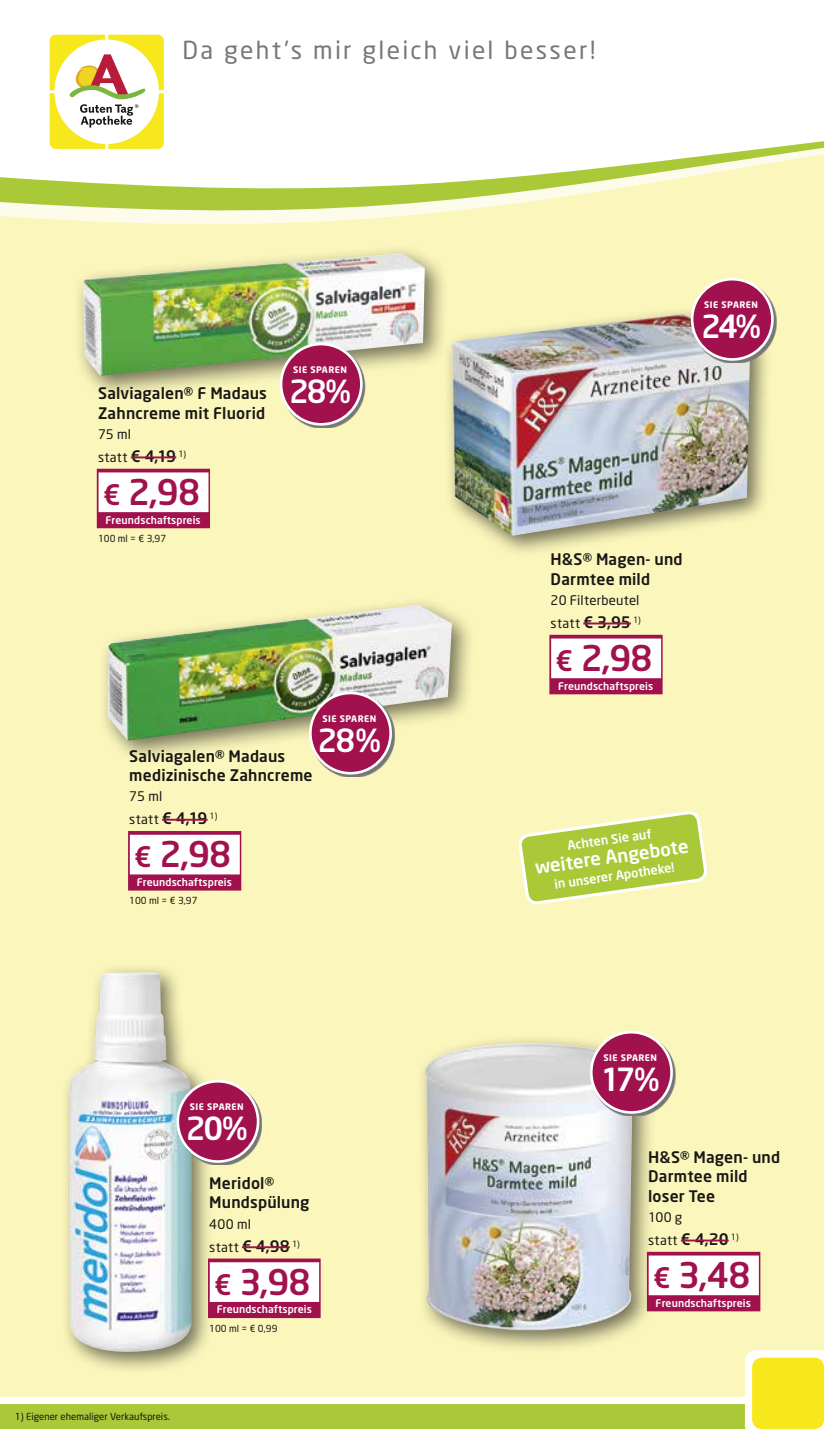
<style>
.page{position:relative;width:839px;height:1444px;background:#fff}
.page>*{position:absolute;margin:0;border:0;box-sizing:border-box;transform-origin:0 0}
.t1{font:500 35px "Neo Sans";letter-spacing:-.025em;color:#a0114d}
.t2{font:500 31.5px "Neo Sans";letter-spacing:-.07em;color:#fff}
.t3{font:24.5px "Neo Sans";letter-spacing:.09em;color:#777}
.t4{font:500 18.38px "Neo Sans";color:#fff}
.t5{font:500 15.75px/19.2px "Neo Sans";letter-spacing:.01em;color:#181715}
.t6{font:13.12px/22.8px "Neo Sans";letter-spacing:.02em;color:#181715}
.t7{font:500 12.42px "Neo Sans";color:#fff}
.t8{font:500 10.5px "Neo Sans";letter-spacing:.01em;color:#fff}
.t9{font:9.62px "Neo Sans";color:#181715}
.t10{font:700 8.92px "Neo Sans";letter-spacing:.05em;color:#fff}
.s1{font-weight:500;font-size:15.75px}
.s2{font-size:28px}
</style>
<div class="page">
<div style="left:0;top:1404px;width:755px;height:25px;background:#a9c938"></div>
<div style="left:0;top:227px;width:823px;height:1169px;background:#fbf6bb"></div>
<div style="left:744px;top:1350px;width:87px;height:86px;background:#fff;border-radius:11px"></div>
<div style="left:752px;top:1357px;width:71px;height:72px;background:#f7e81d;border-radius:10px"></div>
<svg style="left:0;top:75px;width:823px;height:152px"></svg>
<svg style="left:50px;top:35px;width:114px;height:114px"></svg>
<div style="left:73px;top:244px;width:376px;height:156px;background:#181715;opacity:.6"></div>
<img style="left:83px;top:253px;width:341px;height:123px">
<div style="left:97px;top:469px;width:113px;height:59px;background:#a0114d"></div>
<div style="left:98px;top:472px;width:110px;height:40px;background:#fff"></div>
<hr style="left:131px;top:456px;width:45px;height:2px;background:#a0114d">
<svg style="left:282px;top:345px;width:83px;height:83px;background:#c8cba8"></svg>
<div style="left:281px;top:344px;width:80px;height:80px;background:#a0114d;border-radius:50%"></div>
<div style="left:280px;top:343px;width:82px;height:83px;border:3px solid #fff;border-radius:50%"></div>
<div style="left:98px;top:596px;width:377px;height:168px;background:#181715;opacity:.6"></div>
<img style="left:108px;top:605px;width:344px;height:136px">
<div style="left:128px;top:831px;width:113px;height:59px;background:#a0114d"></div>
<div style="left:130px;top:834px;width:110px;height:40px;background:#fff"></div>
<hr style="left:162px;top:819px;width:45px;height:1px;background:#a0114d">
<svg style="left:311px;top:694px;width:83px;height:83px;background:#c4c5a8"></svg>
<div style="left:310px;top:693px;width:80px;height:80px;background:#a0114d;border-radius:50%"></div>
<div style="left:309px;top:691px;width:83px;height:83px;border:3px solid #fff;border-radius:50%"></div>
<div style="left:60px;top:963px;width:154px;height:411px;background:#181715;opacity:.6"></div>
<img style="left:68px;top:972px;width:123px;height:381px">
<div style="left:208px;top:1258px;width:112px;height:60px;background:#a0114d"></div>
<div style="left:210px;top:1262px;width:109px;height:40px;background:#fff"></div>
<hr style="left:242px;top:1246px;width:48px;height:2px;background:#a0114d">
<svg style="left:179px;top:1082px;width:83px;height:83px;background:#c9ceb5"></svg>
<div style="left:178px;top:1081px;width:80px;height:80px;background:#a0114d;border-radius:50%"></div>
<div style="left:176px;top:1080px;width:83px;height:82px;border:3px solid #fff;border-radius:50%"></div>
<svg style="left:519px;top:811px;width:187px;height:93px;background:#c5d96a"></svg>
<div style="left:443px;top:305px;width:329px;height:252px;background:#181715;opacity:.6"></div>
<img style="left:452px;top:342px;width:48px;height:185px">
<div style="left:549px;top:635px;width:113px;height:59px;background:#a0114d"></div>
<div style="left:551px;top:638px;width:110px;height:40px;background:#fff"></div>
<hr style="left:583px;top:622px;width:47px;height:2px;background:#a0114d">
<svg style="left:693px;top:280px;width:83px;height:83px;background:#d8d6ba"></svg>
<div style="left:692px;top:279px;width:80px;height:80px;background:#a0114d;border-radius:50%"></div>
<div style="left:690px;top:278px;width:83px;height:83px;border:3px solid #fff;border-radius:50%"></div>
<div style="left:416px;top:1034px;width:241px;height:320px;background:#181715;opacity:.6"></div>
<img style="left:424px;top:1043px;width:210px;height:287px">
<div style="left:646px;top:1251px;width:114px;height:60px;background:#a0114d"></div>
<div style="left:648px;top:1255px;width:110px;height:40px;background:#fff"></div>
<hr style="left:680px;top:1239px;width:48px;height:2px;background:#a0114d">
<svg style="left:592px;top:1033px;width:83px;height:83px"></svg>
<div style="left:591px;top:1032px;width:80px;height:80px;background:#a0114d;border-radius:50%"></div>
<div style="left:590px;top:1031px;width:82px;height:82px;border:3px solid #fff;border-radius:50%"></div>
<h3 class="t3" style="left:182px;top:35px;width:414px">Da geht’s mir gleich viel besser!</h3>
<p class="t5" style="left:98px;top:383px;width:170px">Salviagalen® F Madaus<br>Zahncreme mit Fluorid</p>
<p class="t6" style="left:98px;top:422px;width:90px">75 ml<br>statt <span class="s1">€ 4,19</span> <sup>1)</sup></p>
<h1 class="t1" style="left:103px;top:470px;width:99px"><span class="s2">€</span> 2,98</h1>
<p class="t8" style="left:105px;top:513px;width:97px">Freundschaftspreis</p>
<p class="t9" style="left:98px;top:533px;width:70px">100 ml = € 3,97</p>
<p class="t10" style="left:293px;top:364px;width:55px">SIE SPAREN</p>
<h2 class="t2" style="left:289px;top:371px;width:63px">28%</h2>
<p class="t5" style="left:129px;top:746px;width:185px">Salviagalen® Madaus medizinische Zahncreme</p>
<p class="t6" style="left:129px;top:785px;width:90px">75 ml<br>statt <span class="s1">€ 4,19</span> <sup>1)</sup></p>
<h1 class="t1" style="left:134px;top:832px;width:99px"><span class="s2">€</span> 2,98</h1>
<p class="t8" style="left:137px;top:875px;width:97px">Freundschaftspreis</p>
<p class="t9" style="left:129px;top:895px;width:70px">100 ml = € 3,97</p>
<p class="t10" style="left:322px;top:713px;width:55px">SIE SPAREN</p>
<h2 class="t2" style="left:317px;top:720px;width:65px">28%</h2>
<p class="t10" style="left:190px;top:1101px;width:55px">SIE SPAREN</p>
<h2 class="t2" style="left:186px;top:1108px;width:63px">20%</h2>
<p class="t10" style="left:704px;top:299px;width:55px">SIE SPAREN</p>
<h2 class="t2" style="left:701px;top:306px;width:61px">24%</h2>
<p class="t5" style="left:550px;top:549px;width:134px">H&amp;S® Magen- und<br>Darmtee mild</p>
<p class="t6" style="left:550px;top:588px;width:92px">20 Filterbeutel statt <span class="s1">€ 3,95</span> <sup>1)</sup></p>
<h1 class="t1" style="left:555px;top:636px;width:99px"><span class="s2">€</span> 2,98</h1>
<p class="t8" style="left:558px;top:679px;width:97px">Freundschaftspreis</p>
<p class="t7" style="left:566px;top:837px;width:86px;rotate:-8deg">Achten Sie auf</p>
<p class="t4" style="left:533px;top:856px;width:156px;rotate:-8deg">weitere Angebote</p>
<p class="t7" style="left:553px;top:876px;width:123px;rotate:-8deg">in unserer Apotheke!</p>
<p class="t10" style="left:603px;top:1052px;width:55px">SIE SPAREN</p>
<h2 class="t2" style="left:600px;top:1059px;width:60px">17%</h2>
<p class="t9" style="left:15px;top:1411px;width:156px">1) Eigener ehemaliger Verkaufspreis.</p>
<p class="t5" style="left:209px;top:1173px;width:102px">Meridol®<br>Mundspülung</p>
<p class="t6" style="left:209px;top:1212px;width:92px">400 ml<br>statt <span class="s1">€ 4,98</span> <sup>1)</sup></p>
<h1 class="t1" style="left:214px;top:1259px;width:98px"><span class="s2">€</span> 3,98</h1>
<p class="t8" style="left:217px;top:1302px;width:97px">Freundschaftspreis</p>
<p class="t9" style="left:209px;top:1322px;width:70px">100 ml = € 0,99</p>
<p class="t5" style="left:648px;top:1147px;width:134px">H&amp;S® Magen- und<br>Darmtee mild loser Tee</p>
<p class="t6" style="left:648px;top:1205px;width:92px">100 g<br>statt <span class="s1">€ 4,20</span> <sup>1)</sup></p>
<h1 class="t1" style="left:653px;top:1252px;width:99px"><span class="s2">€</span> 3,48</h1>
<p class="t8" style="left:655px;top:1296px;width:97px">Freundschaftspreis</p>
</div>
